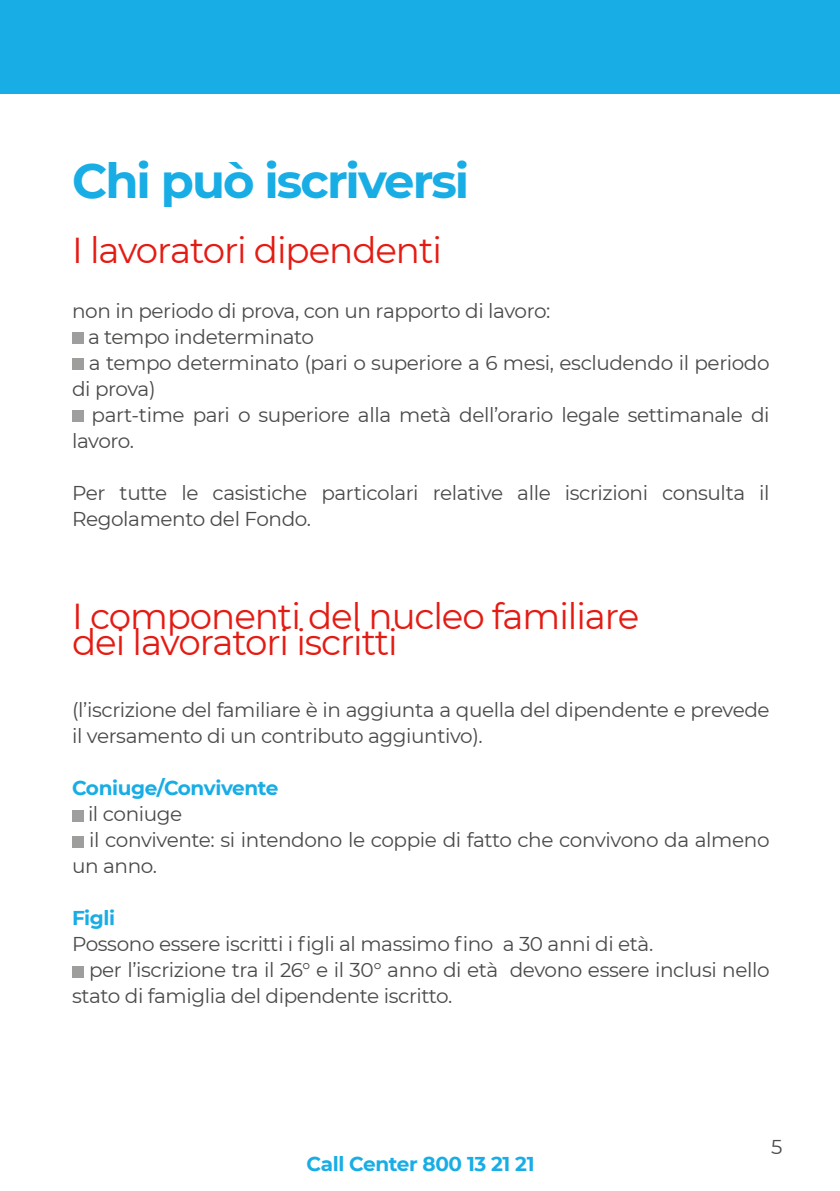
<style>
.page{position:relative;width:840px;height:1191px;background:#fff}
.page>*{position:absolute;margin:0;border:0;box-sizing:border-box;transform-origin:0 0}
.t1{font:700 48px "Montserrat";letter-spacing:-.04em;color:#18ade5}
.t2{font:36px/26px "Montserrat";letter-spacing:-.03em;color:#e41b13}
.t3{font:20px/26px "Montserrat";letter-spacing:-.02em;color:#4a4a49}
.t4{font:700 20px "Montserrat";letter-spacing:-.02em;color:#18ade5}
</style>
<div class="page">
<div style="left:0;top:0;width:839px;height:94px;background:#18ade5"></div>
<div style="left:72px;top:332px;width:11px;height:12px;background:#9e9e9d"></div>
<div style="left:72px;top:358px;width:11px;height:12px;background:#9e9e9d"></div>
<div style="left:72px;top:410px;width:11px;height:12px;background:#9e9e9d"></div>
<div style="left:72px;top:810px;width:11px;height:11px;background:#9e9e9d"></div>
<div style="left:72px;top:836px;width:11px;height:11px;background:#9e9e9d"></div>
<div style="left:72px;top:966px;width:11px;height:11px;background:#9e9e9d"></div>
<h1 class="t1" style="left:72px;top:147px;width:398px">Chi può iscriversi</h1>
<h2 class="t2" style="left:72px;top:236px;width:371px">I lavoratori dipendenti</h2>
<p class="t3" style="left:72px;top:297px;width:479px">non in periodo di prova, con un rapporto di lavoro:</p>
<p class="t3" style="left:88px;top:323px;width:227px">a tempo indeterminato</p>
<p class="t3" style="left:89px;top:349px;width:681px">a tempo determinato (pari o superiore a 6 mesi, escludendo il periodo</p>
<p class="t3" style="left:72px;top:375px;width:85px">di prova)</p>
<p class="t3" style="left:91px;top:401px;width:679px">part-time pari o superiore alla metà dell’orario legale settimanale di</p>
<p class="t3" style="left:72px;top:427px;width:63px">lavoro.</p>
<p class="t3" style="left:72px;top:479px;width:698px">Per tutte le casistiche particolari relative alle iscrizioni consulta il<br>Regolamento del Fondo.</p>
<h2 class="t2" style="left:72px;top:602px;width:568px">I componenti del nucleo familiare dei lavoratori iscritti</h2>
<p class="t3" style="left:72px;top:696px;width:698px">(l’iscrizione del familiare è in aggiunta a quella del dipendente e prevede il versamento di un contributo aggiuntivo).</p>
<p class="t4" style="left:72px;top:773px;width:208px">Coniuge/Convivente</p>
<p class="t3" style="left:88px;top:800px;width:96px">il coniuge</p>
<p class="t3" style="left:89px;top:826px;width:681px">il convivente: si intendono le coppie di fatto che convivono da almeno</p>
<p class="t3" style="left:72px;top:852px;width:86px">un anno.</p>
<p class="t4" style="left:72px;top:903px;width:45px">Figli</p>
<p class="t3" style="left:72px;top:930px;width:582px">Possono essere iscritti i figli al massimo fino a 30 anni di età.</p>
<p class="t3" style="left:89px;top:956px;width:681px">per l’iscrizione tra il 26° e il 30° anno di età devono essere inclusi nello</p>
<p class="t3" style="left:72px;top:982px;width:381px">stato di famiglia del dipendente iscritto.</p>
<p class="t4" style="left:306px;top:1149px;width:229px">Call Center 800 13 21 21</p>
<p class="t3" style="left:770px;top:1133px;width:13px">5</p>
</div>
